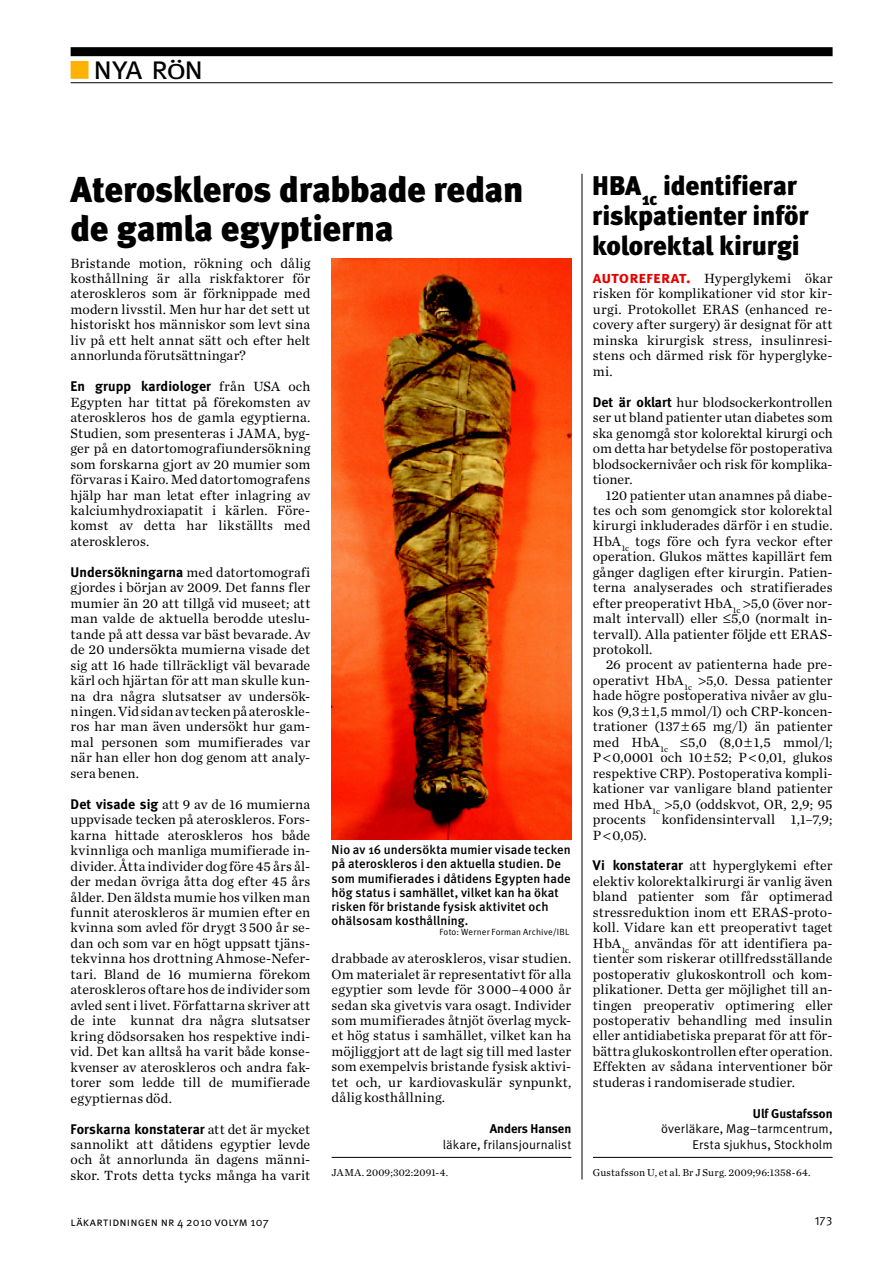
<style>
.page{position:relative;width:894px;height:1263px;background:#fff}
.page>*{position:absolute;margin:0;border:0;box-sizing:border-box;transform-origin:0 0}
.t1{font:36px/39px "Meta LT Black";letter-spacing:-.01em;color:#000}
.t2{font:33px "Meta LT Normal Small Caps";color:#000}
.t3{font:27px/30px "Meta LT Black";letter-spacing:-.01em;color:#000}
.t4{font:13.95px/15.5px "Chronicle LT Text";letter-spacing:.005em;color:#000;text-align:justify}
.t5{font:13.95px "Meta LT Bold";letter-spacing:.005em;color:#000}
.t6{font:12.75px/14.2px "Meta LT Medium";letter-spacing:.005em;color:#000}
.t7{font:12.75px/15.5px "Meta LT Normal";letter-spacing:.01em;color:#000;text-align:right}
.t8{font:12.75px "Meta LT Bold";color:#000}
.t9{font:12px "Meta LT Normal Small Caps";letter-spacing:.015em;color:#000}
.t10{font:12px "Meta LT Normal Utilities";color:#000}
.t11{font:10.5px "Chronicle LT Text";letter-spacing:.02em;color:#000}
.t12{font:9px "Meta LT Normal";letter-spacing:.025em;color:#000}
.s1{color:#ffb300}
.s2{font-size:28.05px}
.s3{font-family:"Chronicle LT Text"}
.s4{font-family:"Meta LT Bold"}
.s5{font-family:"Meta LT Bold Small Caps";font-size:16.5px;color:#e60000}
</style>
<div class="page">
<div style="left:71px;top:47px;width:761px;height:9px;background:#000"></div>
<hr style="left:71px;top:82px;width:761px;height:1px;background:#000">
<div style="left:71px;top:61px;width:17px;height:18px;border:2px solid #ffb300"></div>
<hr style="left:331px;top:1157px;width:240px;height:1px;background:#000">
<hr style="left:592px;top:1157px;width:240px;height:1px;background:#000">
<hr style="left:581px;top:174px;width:1px;height:1005px;background:#000">
<img style="left:331px;top:258px;width:240px;height:581px">
<h2 class="t2" style="left:71px;top:48px;width:134px"><span class="s1">■</span> nya r<span class="s2">ö</span>n</h2>
<h1 class="t1" style="left:71px;top:170px;width:454px">Ateroskleros drabbade redan de gamla egyptierna</h1>
<p class="t4" style="left:71px;top:255px;width:241px">Bristande motion, rökning och dålig kosthållning är alla riskfaktorer för ateroskleros som är förknippade med modern livsstil. Men hur har det sett ut historiskt hos människor som levt sina liv på ett helt annat sätt och efter helt annorlunda förutsättningar?</p>
<p class="t5" style="left:71px;top:378px;width:241px">En grupp kardiologer <span class="s3">från USA och</span></p>
<p class="t4" style="left:71px;top:394px;width:241px">Egypten har tittat på förekomsten av ateroskleros hos de gamla egyptierna.<br>Studien, som presenteras i JAMA, byg&shy;ger på en datortomografiundersökning som forskarna gjort av 20 mumier som förvaras i Kairo. Med datortomografens hjälp har man letat efter inlagring av kalciumhydroxiapatit i kärlen. Före&shy;komst av detta har likställts med ateroskleros.</p>
<p class="t4" style="left:71px;top:564px;width:241px"><span class="s4">Undersökningarna</span> med datortomografi gjordes i början av 2009. Det fanns fler mumier än 20 att tillgå vid museet; att man valde de aktuella berodde uteslu&shy;tande på att dessa var bäst bevarade. Av de 20 undersökta mumierna visade det sig att 16 hade tillräckligt väl bevarade kärl och hjärtan för att man skulle kun&shy;na dra några slutsatser av undersök&shy;ningen. Vid sidan av tecken på ateroskle&shy;ros har man även undersökt hur gam&shy;mal personen som mumifierades var när han eller hon dog genom att analy&shy;sera benen.</p>
<p class="t4" style="left:71px;top:796px;width:241px"><span class="s4">Det visade sig</span> att 9 av de 16 mumierna uppvisade tecken på ateroskleros. Fors&shy;karna hittade ateroskleros hos både kvinnliga och manliga mumifierade in&shy;divider. Åtta individer dog före 45 års ål&shy;der medan övriga åtta dog efter 45 års ålder. Den äldsta mumie hos vilken man funnit ateroskleros är mumien efter en kvinna som avled för drygt 3500 år se&shy;dan och som var en högt uppsatt tjäns&shy;tekvinna hos drottning Ahmose-Nefer&shy;tari. Bland de 16 mumierna förekom ateroskleros oftare hos de individer som avled sent i livet. Författarna skriver att de inte kunnat dra några slutsatser kring dödsorsaken hos respektive indi&shy;vid. Det kan alltså ha varit både konse&shy;kvenser av ateroskleros och andra fak&shy;torer som ledde till de mumifierade egyptiernas död.</p>
<p class="t5" style="left:71px;top:1120px;width:241px">Forskarna konstaterar <span class="s3">att det är mycket</span></p>
<p class="t4" style="left:71px;top:1136px;width:241px">sannolikt att dåtidens egyptier levde och åt annorlunda än dagens männi&shy;skor. Trots detta tycks många ha varit</p>
<p class="t6" style="left:331px;top:842px;width:241px">Nio av 16 undersökta mumier visade tecken på ateroskleros i den aktuella studien. De som mumifierades i dåtidens Egypten hade hög status i samhället, vilket kan ha ökat risken för bristande fysisk aktivitet och ohälsosam kosthållning.</p>
<p class="t12" style="left:439px;top:926px;width:131px">Foto: Werner Forman Archive/IBL</p>
<p class="t4" style="left:331px;top:950px;width:241px">drabbade av ateroskleros, visar studien.<br>Om materialet är representativt för alla egyptier som levde för 3000–4000 år sedan ska givetvis vara osagt. Individer som mumifierades åtnjöt överlag myck&shy;et hög status i samhället, vilket kan ha möjliggjort att de lagt sig till med laster som exempelvis bristande fysisk aktivi&shy;tet och, ur kardiovaskulär synpunkt, dålig kosthållning.</p>
<p class="t8" style="left:489px;top:1121px;width:83px">Anders Hansen</p>
<p class="t7" style="left:442px;top:1136px;width:130px">läkare, frilansjournalist</p>
<p class="t11" style="left:331px;top:1166px;width:118px">JAMA. 2009;302:2091-4.</p>
<h3 class="t3" style="left:592px;top:171px;width:218px">HBA<sub>1c</sub> identifierar riskpatienter inför kolorektal kirurgi</h3>
<p class="t4" style="left:592px;top:270px;width:241px"><span class="s5">autoreferat.</span> Hyperglykemi ökar risken för komplikationer vid stor kir&shy;urgi. Protokollet ERAS (enhanced re&shy;covery after surgery) är designat för att minska kirurgisk stress, insulinresi&shy;stens och därmed risk för hyperglyke&shy;mi.</p>
<p class="t4" style="left:592px;top:394px;width:241px"><span class="s4">Det är oklart</span> hur blodsockerkontrollen ser ut bland patienter utan diabetes som ska genomgå stor kolorektal kirurgi och om detta har betydelse för postoperativa blodsockernivåer och risk för komplika&shy;tioner.</p>
<p class="t4" style="left:592px;top:487px;width:241px;text-indent:13px">120 patienter utan anamnes på diabe&shy;tes och som genomgick stor kolorektal kirurgi inkluderades därför i en studie.<br>HbA<sub>1c</sub> togs före och fyra veckor efter operation. Glukos mättes kapillärt fem gånger dagligen efter kirurgin. Patien&shy;terna analyserades och stratifierades efter preoperativt HbA<sub>1c</sub> 5,0 (över nor&shy;malt intervall) eller ≤5,0 (normalt in&shy;tervall). Alla patienter följde ett ERAS&shy;protokoll.</p>
<p class="t4" style="left:592px;top:657px;width:241px;text-indent:13px">26 procent av patienterna hade pre&shy;operativt HbA<sub>1c</sub> 5,0. Dessa patienter hade högre postoperativa nivåer av glu&shy;kos (9,3 1,5 mmol/l) och CRP-koncen&shy;trationer (137 65 mg/l) än patienter med HbA<sub>1c</sub> ≤5,0 (8,0 1,5 mmol/l; P 0,0001 och 10 52; P 0,01, glukos respektive CRP). Postoperativa kompli&shy;kationer var vanligare bland patienter med HbA<sub>1c</sub> 5,0 (oddskvot, OR, 2,9; 95 procents konfidensintervall 1,1–7,9; P 0,05).</p>
<p class="t4" style="left:592px;top:857px;width:241px"><span class="s4">Vi konstaterar</span> att hyperglykemi efter elektiv kolorektalkirurgi är vanlig även bland patienter som får optimerad stressreduktion inom ett ERAS-proto&shy;koll. Vidare kan ett preoperativt taget HbA<sub>1c</sub> användas för att identifiera pa&shy;tienter som riskerar otillfredsställande postoperativ glukoskontroll och kom&shy;plikationer. Detta ger möjlighet till an&shy;tingen preoperativ optimering eller postoperativ behandling med insulin eller antidiabetiska preparat för att för&shy;bättra glukoskontrollen efter operation.<br>Effekten av sådana interventioner bör studeras i randomiserade studier.</p>
<p class="t8" style="left:752px;top:1105px;width:81px">Ulf Gustafsson</p>
<p class="t7" style="left:661px;top:1120px;width:173px">överläkare, Mag–tarmcentrum,<br>Ersta sjukhus, Stockholm</p>
<p class="t11" style="left:592px;top:1166px;width:219px">Gustafsson U, et al. Br J Surg. 2009;96:1358-64.</p>
<p class="t9" style="left:71px;top:1214px;width:200px">läkartidningen nr 4 2010 volym 107</p>
<p class="t10" style="left:814px;top:1214px;width:19px">173</p>
</div>
